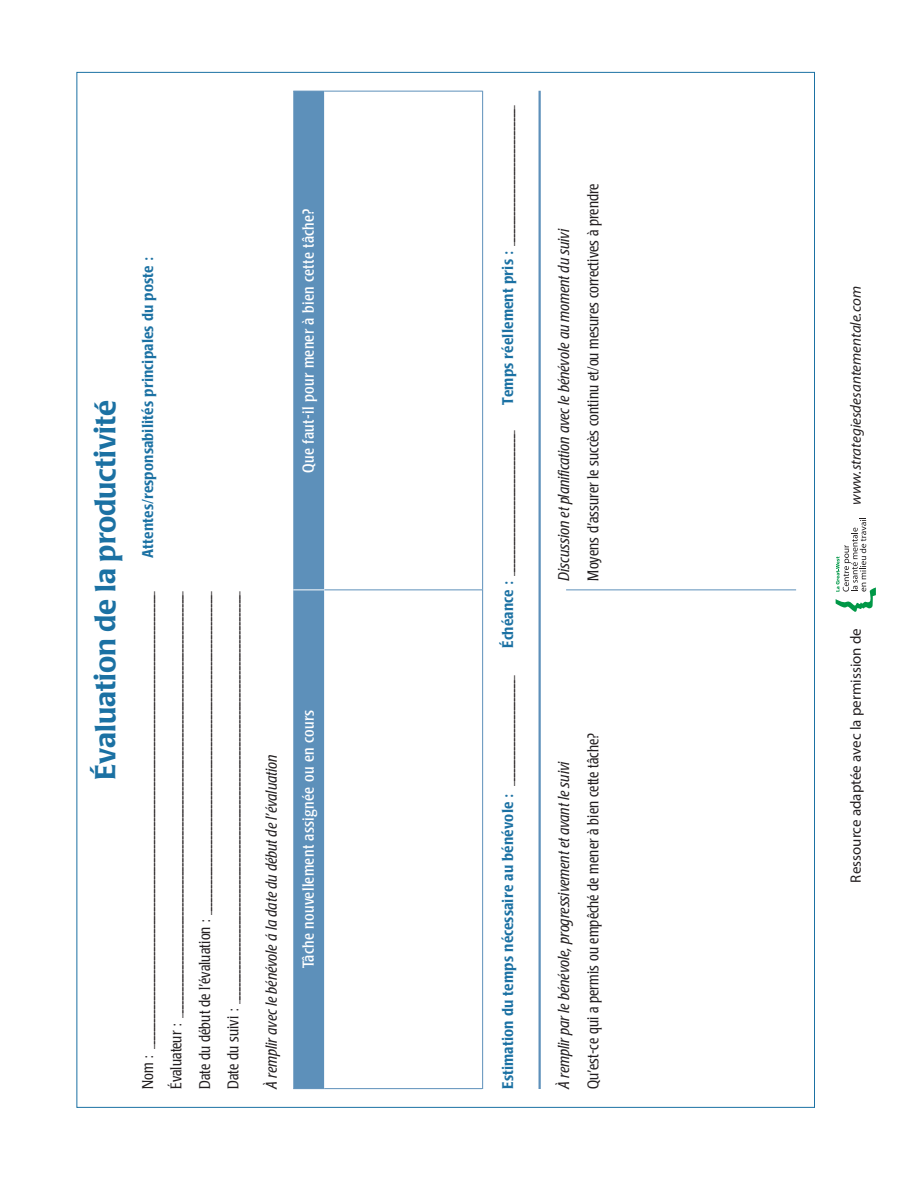
<style>
.page{position:relative;width:918px;height:1188px;background:#fff}
.page>*{position:absolute;margin:0;border:0;box-sizing:border-box;transform-origin:0 0}
.IWR_SessionsTitle{font:500 28.5px "Poppl Laudatio";color:#1b71a3}
.IWR_TableColHeads{font:condensed 15.75px "Poppl Laudatio";letter-spacing:.02em;color:#fff}
.IWR_TableText{font:300 15.3px "Myriad Pro";color:#231f20}
.IWR_TableText-2{font:italic 300 condensed 15.3px "Poppl Laudatio";letter-spacing:.01em;color:#231f20}
.IWR_TableText-3{font:300 condensed 15.3px "Poppl Laudatio";letter-spacing:.01em;color:#231f20}
.IWR_TableText-4{font:500 condensed 15.3px "Poppl Laudatio";letter-spacing:.01em;color:#1b71a3}
.Adapted{font:15px "Myriad Pro";color:#231f20}
.Adapted-2{font:italic 15px "Myriad Pro";color:#231f20}
.s1{font-family:"Poppl Laudatio";font-stretch:condensed}
.s2{font-family:"Poppl Laudatio";font-weight:500;font-stretch:condensed;color:#1b71a3}
.s3{font-family:"Myriad Pro";font-weight:300;font-stretch:normal;color:#231f20}
</style>
<div class="page">
<hr style="left:539px;top:91px;width:2px;height:998px;background:#5d90ba">
<div style="left:293px;top:92px;width:31px;height:996px;background:#5d90ba"></div>
<svg style="left:324px;top:92px;width:158px;height:996px"></svg>
<hr style="left:324px;top:590px;width:158px;height:1px;background:#5d90ba">
<hr style="left:324px;top:91px;width:158px;height:1px;background:#5d90ba">
<hr style="left:293px;top:590px;width:31px;height:1px;background:#fff">
<hr style="left:293px;top:1088px;width:31px;height:1px;background:#5d90ba">
<hr style="left:324px;top:1088px;width:158px;height:1px;background:#5d90ba">
<hr style="left:482px;top:590px;width:1px;height:499px;background:#5d90ba">
<hr style="left:482px;top:91px;width:1px;height:499px;background:#5d90ba">
<hr style="left:293px;top:91px;width:31px;height:1px;background:#5d90ba">
<hr style="left:566px;top:590px;width:230px;height:1px;background:#5d90ba">
<svg style="left:836px;top:518px;width:40px;height:94px"></svg>
<p class="IWR_SessionsTitle" style="left:89px;top:780px;width:381px;rotate:-90deg">Évaluation de la productivité</p>
<p class="IWR_TableText-4" style="left:139px;top:558px;width:302px;rotate:-90deg">Attentes/responsabilités principales du poste :</p>
<p class="IWR_TableText" style="left:139px;top:1089px;width:500px;rotate:-90deg"><span class="s1">N o m :</span> ______________________________________________________________________________________________________</p>
<p class="IWR_TableText" style="left:167px;top:1089px;width:500px;rotate:-90deg"><span class="s1">É v a l u a t e u r :</span> _______________________________________________________________________________________________</p>
<p class="IWR_TableText" style="left:196px;top:1089px;width:500px;rotate:-90deg"><span class="s1">D a t e d u d é b u t d e l ’ é v a l u a t i o n :</span> ________________________________________________________________________</p>
<p class="IWR_TableText" style="left:224px;top:1089px;width:500px;rotate:-90deg"><span class="s1">D a t e d u s u i v i :</span> ____________________________________________________________________________________________</p>
<p class="IWR_TableColHeads" style="left:300px;top:473px;width:266px;rotate:-90deg">Que faut-il pour mener à bien cette tâche?</p>
<p class="IWR_TableText-2" style="left:263px;top:1089px;width:335px;rotate:-90deg">À remplir avec le bénévole à la date du début de l’évaluation</p>
<p class="IWR_TableColHeads" style="left:300px;top:968px;width:260px;rotate:-90deg">Tâche nouvellement assignée ou en cours</p>
<p class="IWR_TableText" style="left:499px;top:405px;width:302px;rotate:-90deg"><span class="s2">T e m p s r é e l l e m e n t p r i s :</span> _______________________________</p>
<p class="IWR_TableText" style="left:499px;top:648px;width:219px;rotate:-90deg"><span class="s2">É c h é a n c e :</span> ________________________________</p>
<p class="IWR_TableText-4" style="left:499px;top:1089px;width:415px;rotate:-90deg">Estimation du temps nécessaire au bénévole : <span class="s3">________________________</span></p>
<p class="IWR_TableText-2" style="left:555px;top:580px;width:353px;rotate:-90deg">Discussion et planification avec le bénévole au moment du suivi</p>
<p class="IWR_TableText-3" style="left:585px;top:580px;width:398px;rotate:-90deg">Moyens d’assurer le succès continu et/ou mesures correctives à prendre</p>
<p class="IWR_TableText-2" style="left:555px;top:1089px;width:329px;rotate:-90deg">À remplir par le bénévole, progressivement et avant le suivi</p>
<p class="IWR_TableText-3" style="left:585px;top:1089px;width:357px;rotate:-90deg">Qu’est-ce qui a permis ou empêché de mener à bien cette tâche?</p>
<p class="Adapted-2" style="left:847px;top:505px;width:220px;rotate:-90deg">www.strategiesdesantementale.com</p>
<p class="Adapted" style="left:847px;top:883px;width:256px;rotate:-90deg">Ressource adaptée avec la permission de</p>
</div>
